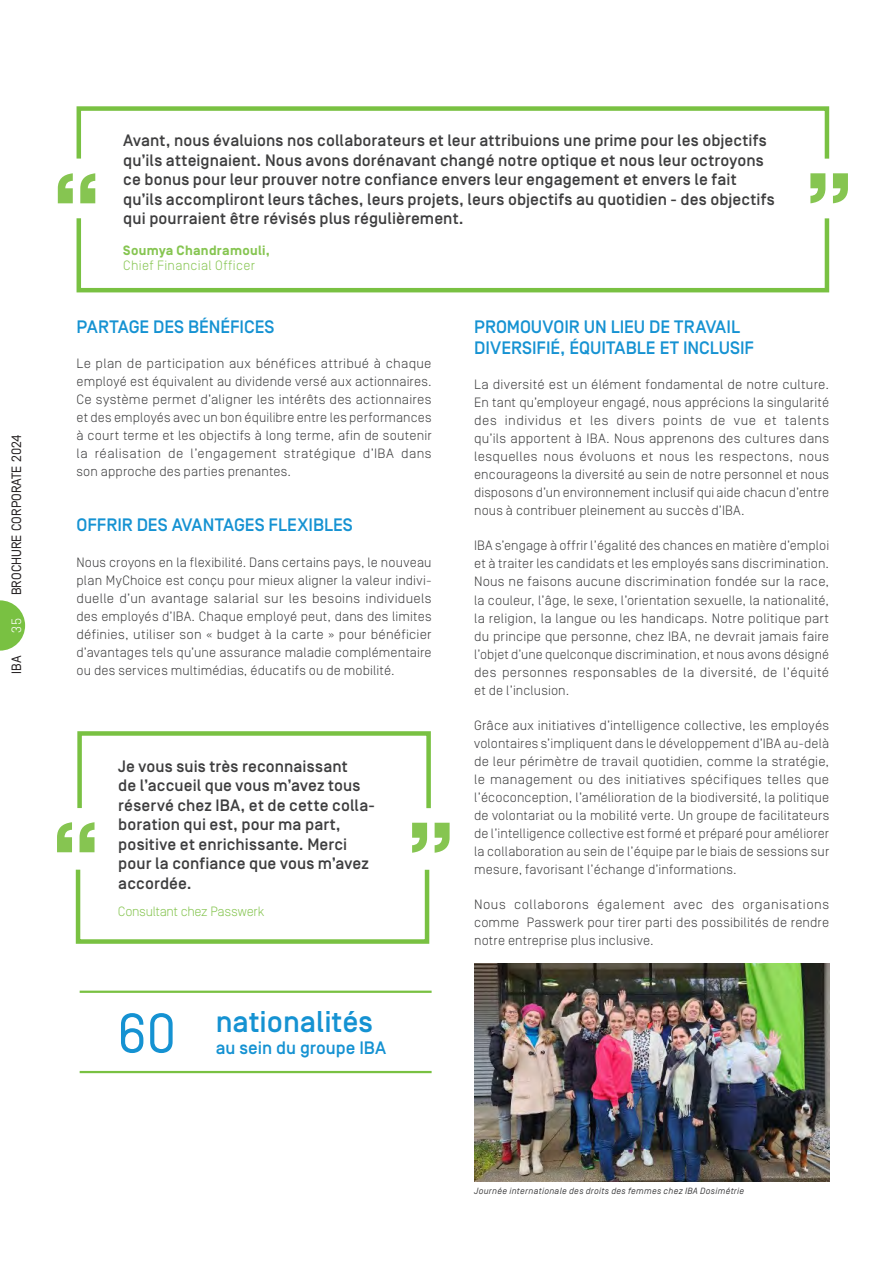
<style>
.page{position:relative;width:893px;height:1263px;background:#fff}
.page>*{position:absolute;margin:0;border:0;box-sizing:border-box;transform-origin:0 0}
.t1{font:90px "Krungthep";color:#86c551}
.t2{font:55.5px "Simplon Norm";color:#1592d2}
.t3{font:500 30px "Simplon Norm";color:#1592d2}
.Title_2_blue{font:500 18px/21px "Simplon Norm";letter-spacing:-.005em;color:#1592d2}
.t4{font:500 16.5px/19.5px "Simplon Norm";letter-spacing:.005em;color:#3e3e3f}
.Body{font:300 13.5px/18px "Simplon Norm";letter-spacing:.01em;color:#3e3e3f;text-align:justify}
.Name{font:300 13.5px/15px "Simplon Norm";letter-spacing:.025em;color:#86c551}
.t5{font:13.5px "IBA Simplon Norm";color:#231f20}
.Function{font:300 13.5px "IBA Simplon Norm";letter-spacing:.025em;color:#86c551}
.t6{font:300 13.5px "Simplon Norm";color:#fff}
.Footnote_black{font:italic 9px "Simplon Norm";letter-spacing:.035em;color:#3e3e3f}
.s1{font-weight:700}
</style>
<div class="page">
<img style="left:474px;top:963px;width:355px;height:218px">
<div style="left:77px;top:106px;width:752px;height:55px;border:4px solid #79c142"></div>
<div style="left:77px;top:216px;width:752px;height:76px;border:4px solid #79c142"></div>
<div style="left:77px;top:731px;width:354px;height:79px;border:4px solid #79c142"></div>
<div style="left:76px;top:867px;width:353px;height:77px;border:4px solid #79c142"></div>
<hr style="left:80px;top:990px;width:352px;height:3px;background:#79c142">
<hr style="left:80px;top:1071px;width:352px;height:2px;background:#79c142">
<svg style="left:0;top:600px;width:25px;height:51px"></svg>
<p class="t5" style="left:9px;top:595px;width:162px;rotate:-90deg">BROCHURE CORPORATE 2024</p>
<p class="t6" style="left:9px;top:632px;width:16px;rotate:-90deg">35</p>
<p class="t5" style="left:9px;top:674px;width:20px;rotate:-90deg">IBA</p>
<p class="t4" style="left:123px;top:131px;width:653px">Avant, nous évaluions nos collaborateurs et leur attribuions une prime pour les objectifs qu’ils atteignaient. Nous avons dorénavant changé notre optique et nous leur octroyons ce bonus pour leur prouver notre confiance envers leur engagement et envers le fait qu’ils accompliront leurs tâches, leurs projets, leurs objectifs au quotidien - des objectifs qui pourraient être révisés plus régulièrement.</p>
<p class="Name" style="left:123px;top:243px;width:148px"><span class="s1">Soumya Chandramouli,<br></span>Chief Financial Officer</p>
<p class="t1" style="left:50px;top:157px;width:54px">“</p>
<p class="t1" style="left:803px;top:157px;width:54px">”</p>
<p class="Title_2_blue" style="left:77px;top:317px;width:199px">PARTAGE DES BÉNÉFICES</p>
<p class="Body" style="left:77px;top:355px;width:357px">Le plan de participation aux bénéfices attribué à chaque employé est équivalent au dividende versé aux actionnaires.<br>Ce système permet d’aligner les intérêts des actionnaires et des employés avec un bon équilibre entre les performances à court terme et les objectifs à long terme, afin de soutenir la réalisation de l’engagement stratégique d’IBA dans son approche des parties prenantes.</p>
<p class="Title_2_blue" style="left:77px;top:515px;width:278px">OFFRIR DES AVANTAGES FLEXIBLES</p>
<p class="Body" style="left:77px;top:553px;width:357px">Nous croyons en la flexibilité. Dans certains pays, le nouveau plan MyChoice est conçu pour mieux aligner la valeur indivi&shy;duelle d’un avantage salarial sur les besoins individuels des employés d’IBA. Chaque employé peut, dans des limites définies, utiliser son « budget à la carte » pour bénéficier d’avantages tels qu’une assurance maladie complémentaire ou des services multimédias, éducatifs ou de mobilité.</p>
<p class="t1" style="left:50px;top:806px;width:54px">“</p>
<p class="t4" style="left:118px;top:757px;width:258px">Je vous suis très reconnaissant<br>de l’accueil que vous m’avez tous réservé chez IBA, et de cette colla&shy;boration qui est, pour ma part, positive et enrichissante. Merci pour la confiance que vous m’avez accordée.</p>
<p class="Function" style="left:118px;top:905px;width:147px">Consultant chez Passwerk</p>
<p class="t1" style="left:405px;top:806px;width:54px">”</p>
<p class="Title_2_blue" style="left:474px;top:317px;width:282px">PROMOUVOIR UN LIEU DE TRAVAIL<br>DIVERSIFIÉ, ÉQUITABLE ET INCLUSIF</p>
<p class="Body" style="left:474px;top:376px;width:357px">La diversité est un élément fondamental de notre culture.<br>En tant qu’employeur engagé, nous apprécions la singularité des individus et les divers points de vue et talents qu’ils apportent à IBA. Nous apprenons des cultures dans lesquelles nous évoluons et nous les respectons, nous encourageons la diversité au sein de notre personnel et nous disposons d’un environnement inclusif qui aide chacun d’entre nous à contribuer pleinement au succès d’IBA.</p>
<p class="Body" style="left:474px;top:537px;width:357px">IBA s’engage à offrir l’égalité des chances en matière d’emploi et à traiter les candidats et les employés sans discrimination.<br>Nous ne faisons aucune discrimination fondée sur la race, la couleur, l’âge, le sexe, l’orientation sexuelle, la nationalité, la religion, la langue ou les handicaps. Notre politique part du principe que personne, chez IBA, ne devrait jamais faire l’objet d’une quelconque discrimination, et nous avons désigné des personnes responsables de la diversité, de l’équité et de l’inclusion.</p>
<p class="Body" style="left:474px;top:716px;width:357px">Grâce aux initiatives d’intelligence collective, les employés volontaires s’impliquent dans le développement d’IBA au-delà de leur périmètre de travail quotidien, comme la stratégie, le management ou des initiatives spécifiques telles que l’écoconception, l’amélioration de la biodiversité, la politique de volontariat ou la mobilité verte. Un groupe de facilitateurs de l’intelligence collective est formé et préparé pour améliorer la collaboration au sein de l’équipe par le biais de sessions sur mesure, favorisant l’échange d’informations.</p>
<p class="Body" style="left:474px;top:895px;width:357px">Nous collaborons également avec des organisations comme Passwerk pour tirer parti des possibilités de rendre notre entreprise plus inclusive.</p>
<p class="t2" style="left:117px;top:1004px;width:60px">60</p>
<p class="t3" style="left:216px;top:1006px;width:159px">nationalités</p>
<p class="Title_2_blue" style="left:216px;top:1038px;width:172px">au sein du groupe IBA</p>
<p class="Footnote_black" style="left:474px;top:1186px;width:272px">Journée internationale des droits des femmes chez IBA Dosimétrie</p>
</div>
